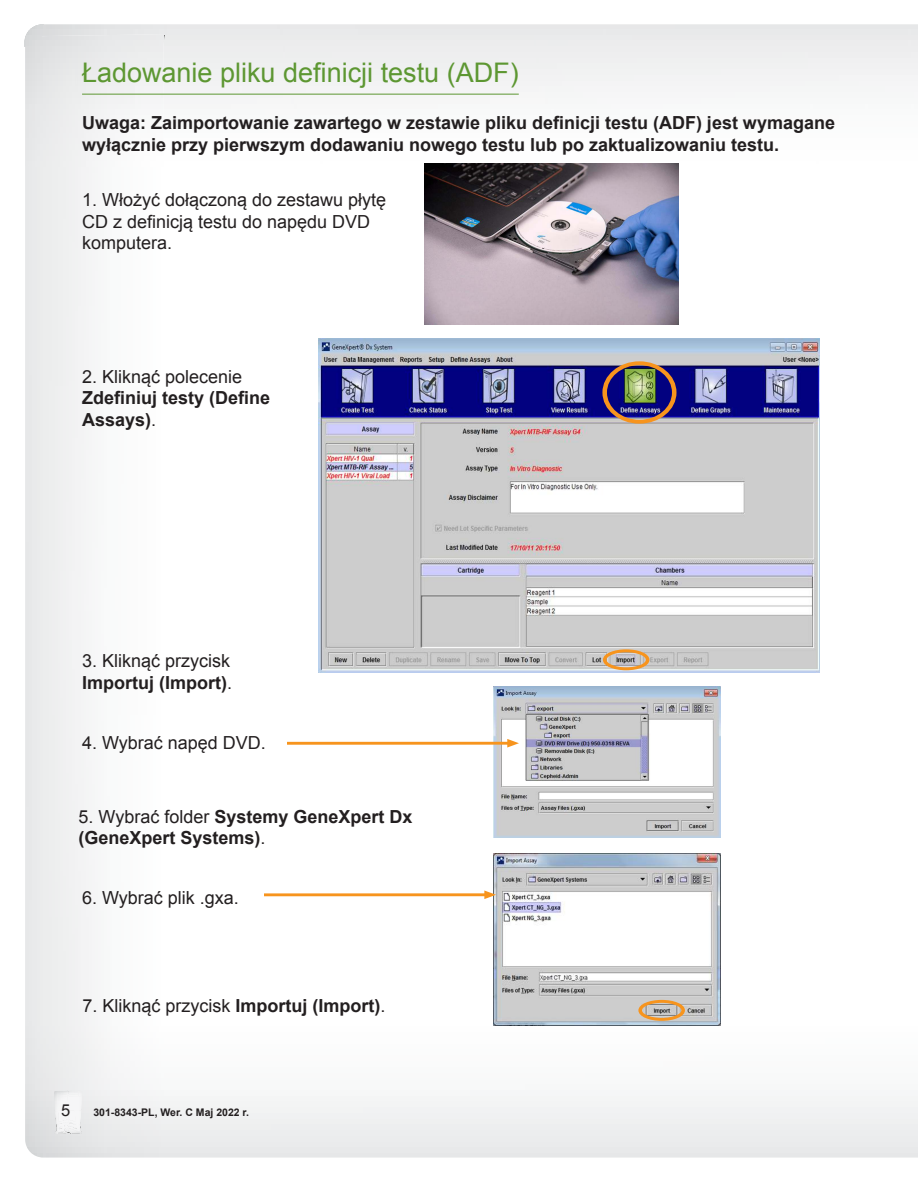
<style>
.page{position:relative;width:918px;height:1188px;background:#fff}
.page>*{position:absolute;margin:0;border:0;box-sizing:border-box;transform-origin:0 0}
.t1{font:27px "Arial";color:#5d9732}
.t2{font:700 18px/21.6px "Arial";color:#231f20}
.t3{font:18px/21.6px "Arial";color:#231f20}
.t4{font:16.5px "Arial";color:#231f20}
.t5{font:700 10.5px "Arial";color:#231f20}
.s1{font-weight:400}
.s2{font-weight:700}
</style>
<div class="page">
<img style="left:25px;top:1020px;width:893px;height:138px">
<img style="left:24px;top:25px;width:14px;height:22px">
<img style="left:38px;top:24px;width:880px;height:140px">
<img style="left:425px;top:163px;width:254px;height:162px">
<img style="left:319px;top:339px;width:500px;height:333px">
<div style="left:603px;top:361px;width:73px;height:63px;border:4px solid #f7941d;border-radius:50%"></div>
<img style="left:494px;top:687px;width:226px;height:151px">
<img style="left:494px;top:853px;width:226px;height:173px">
<hr style="left:288px;top:742px;width:221px;height:3px;background:#f7941d">
<svg style="left:507px;top:739px;width:12px;height:9px"></svg>
<div style="left:639px;top:1000px;width:46px;height:21px;border:3px solid #f7941d;border-radius:50%"></div>
<div style="left:603px;top:649px;width:46px;height:21px;border:3px solid #f7941d;border-radius:50%"></div>
<hr style="left:82px;top:94px;width:437px;height:1px;background:#5d9732">
<svg style="left:265px;top:893px;width:219px;height:4px"></svg>
<svg style="left:484px;top:890px;width:12px;height:9px"></svg>
<img style="left:54px;top:1111px;width:1px;height:23px">
<img style="left:54px;top:1091px;width:1px;height:20px">
<img style="left:55px;top:1091px;width:27px;height:43px">
<svg style="left:58px;top:1091px;width:10px;height:5px"></svg>
<img style="left:68px;top:1091px;width:14px;height:5px">
<h1 class="t1" style="left:82px;top:55px;width:438px">Ładowanie pliku definicji testu (ADF)</h1>
<p class="t2" style="left:82px;top:113px;width:754px">Uwaga: Zaimportowanie zawartego w zestawie pliku definicji testu (ADF) jest wymagane wyłącznie przy pierwszym dodawaniu nowego testu lub po zaktualizowaniu testu.</p>
<p class="t3" style="left:82px;top:189px;width:306px">1. Włożyć dołączoną do zestawu płytę<br>CD z definicją testu do napędu DVD komputera.</p>
<p class="t3" style="left:82px;top:366px;width:162px">2. Kliknąć polecenie</p>
<p class="t2" style="left:82px;top:388px;width:190px">Zdefiniuj testy (Define<br>Assays)<span class="s1">.</span></p>
<p class="t3" style="left:82px;top:651px;width:151px">3. Kliknąć przycisk<br><span class="s2">Importuj (Import)</span>.</p>
<p class="t3" style="left:82px;top:732px;width:185px">4. Wybrać napęd DVD.</p>
<p class="t2" style="left:79px;top:806px;width:335px"><span class="s1">5. Wybrać folder</span> Systemy GeneXpert Dx (GeneXpert Systems)<span class="s1">.</span></p>
<p class="t3" style="left:82px;top:887px;width:158px">6. Wybrać plik .gxa.</p>
<p class="t3" style="left:82px;top:995px;width:305px">7. Kliknąć przycisk <span class="s2">Importuj (Import)</span>.</p>
<p class="t4" style="left:61px;top:1104px;width:11px">5</p>
<p class="t5" style="left:93px;top:1105px;width:157px">301-8343-PL, Wer. C Maj 2022 r.</p>
</div>
